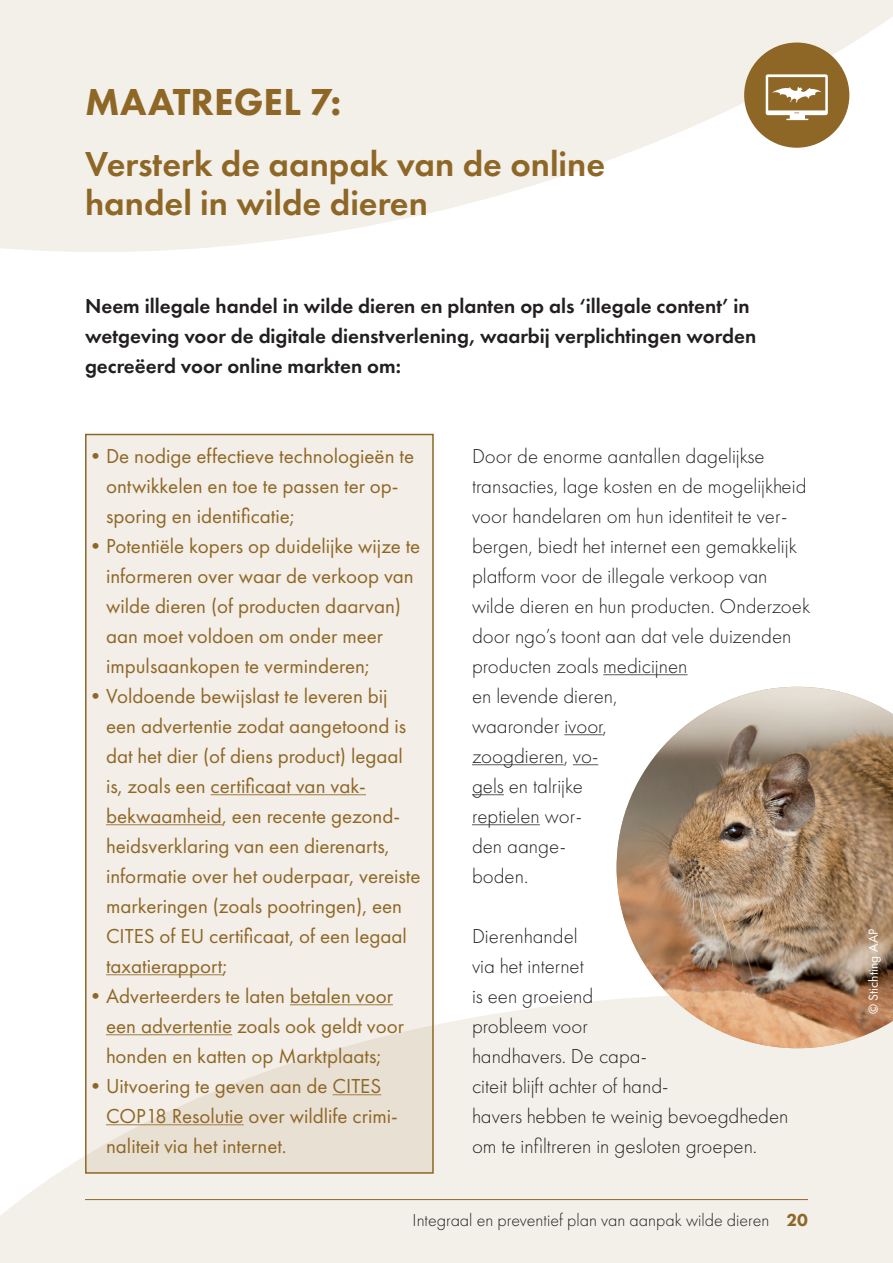
<style>
.page{position:relative;width:893px;height:1263px;background:#fff}
.page>*{position:absolute;margin:0;border:0;box-sizing:border-box;transform-origin:0 0}
.WAP_body_copy{font:800 39px "Futura PT";color:#8e6727}
.t1{font:600 36px/39px "Futura PT";color:#8e6727}
.t2{font:21px/30px "Futura PT";color:#8e6727}
.t3{font:300 21px/30px "Futura PT";color:#231f20}
.t4{font:600 21px/30px "Futura PT";color:#231f20}
.t5{font:300 18px "Futura PT";color:#231f20}
.WAP_body_copy-2{font:13.5px "Futura PT";letter-spacing:.015em;color:#fff}
.s1{font-weight:800;color:#8e6727}
</style>
<div class="page">
<div style="left:85px;top:434px;width:349px;height:740px;background:#f3eee7;border:2px solid #8e6727"></div>
<svg style="left:0;top:978px;width:893px;height:285px;fill:#f3f0e9"></svg>
<svg style="left:0;top:0;width:893px;height:252px;fill:#f3f0e9"></svg>
<hr style="left:85px;top:1199px;width:723px;height:1px;background:#8e6727">
<div style="left:744px;top:43px;width:105px;height:105px;background:#8e6727;border-radius:50%"></div>
<svg style="left:766px;top:74px;width:62px;height:46px"></svg>
<hr style="left:211px;top:794px;width:155px;height:1px;background:#a98a57">
<hr style="left:106px;top:824px;width:116px;height:1px;background:#a98a57">
<hr style="left:106px;top:974px;width:117px;height:1px;background:#a98a57">
<hr style="left:290px;top:1004px;width:103px;height:1px;background:#a98a57">
<hr style="left:106px;top:1034px;width:126px;height:1px;background:#a98a57">
<hr style="left:333px;top:1094px;width:48px;height:1px;background:#a98a57">
<hr style="left:106px;top:1124px;width:138px;height:1px;background:#a98a57">
<hr style="left:603px;top:674px;width:84px;height:1px;background:#6c6d70">
<hr style="left:564px;top:734px;width:39px;height:1px;background:#6c6d70">
<hr style="left:472px;top:764px;width:92px;height:1px;background:#6c6d70">
<svg style="left:573px;top:764px;width:25px;height:1px"></svg>
<hr style="left:472px;top:794px;width:32px;height:1px;background:#6c6d70">
<hr style="left:472px;top:824px;width:68px;height:1px;background:#6c6d70">
<img style="left:617px;top:687px;width:276px;height:361px">
<h1 class="WAP_body_copy" style="left:85px;top:77px;width:258px">MAATREGEL 7:</h1>
<p class="t1" style="left:85px;top:144px;width:522px">Versterk de aanpak van de online handel in wilde dieren</p>
<p class="t4" style="left:85px;top:290px;width:673px">Neem illegale handel in wilde dieren en planten op als ‘illegale content’ in wetgeving voor de digitale dienstverlening, waarbij verplichtingen worden gecreëerd voor online markten om:</p>
<p class="t2" style="left:106px;top:440px;width:310px;text-indent:-21px">•De nodige effectieve technologieën te ontwikkelen en toe te passen ter op&shy;sporing en identificatie;</p>
<p class="t2" style="left:106px;top:530px;width:316px;text-indent:-21px">•Potentiële kopers op duidelijke wijze te informeren over waar de verkoop van wilde dieren (of producten daarvan) aan moet voldoen om onder meer impulsaankopen te verminderen;</p>
<p class="t2" style="left:106px;top:680px;width:316px;text-indent:-21px">•Voldoende bewijslast te leveren bij een advertentie zodat aangetoond is dat het dier (of diens product) legaal is, zoals een certificaat van vak&shy;bekwaamheid, een recente gezond&shy;heidsverklaring van een dierenarts, informatie over het ouderpaar, vereiste markeringen (zoals pootringen), een CITES of EU certificaat, of een legaal taxatierapport;</p>
<p class="t2" style="left:106px;top:980px;width:300px;text-indent:-21px">•Adverteerders te laten betalen voor een advertentie zoals ook geldt voor honden en katten op Marktplaats;</p>
<p class="t2" style="left:106px;top:1070px;width:293px;text-indent:-21px">•Uitvoering te geven aan de CITES<br>COP18 Resolutie over wildlife crimi&shy;naliteit via het internet.</p>
<p class="t3" style="left:472px;top:441px;width:340px">Door de enorme aantallen dagelijkse transacties, lage kosten en de mogelijkheid voor handelaren om hun identiteit te ver&shy;bergen, biedt het internet een gemakkelijk platform voor de illegale verkoop van wilde dieren en hun producten. Onderzoek door ngo’s toont aan dat vele duizenden producten zoals medicijnen<br>en levende dieren,<br>waaronder ivoor,<br>zoogdieren, vo-<br>gels en talrijke<br>reptielen wor-<br>den aange-<br>boden.</p>
<p class="t3" style="left:472px;top:921px;width:318px">Dierenhandel<br>via het internet<br>is een groeiend<br>probleem voor<br>handhavers. De capa-<br>citeit blijft achter of hand-<br>havers hebben te weinig bevoegdheden om te infiltreren in gesloten groepen.</p>
<h1 class="WAP_body_copy-2" style="left:865px;top:1014px;width:87px;rotate:-90deg">© Stichting AAP</h1>
<p class="t5" style="left:413px;top:1209px;width:397px">Integraal en preventief plan van aanpak wilde dieren <span class="s1">20</span></p>
</div>
